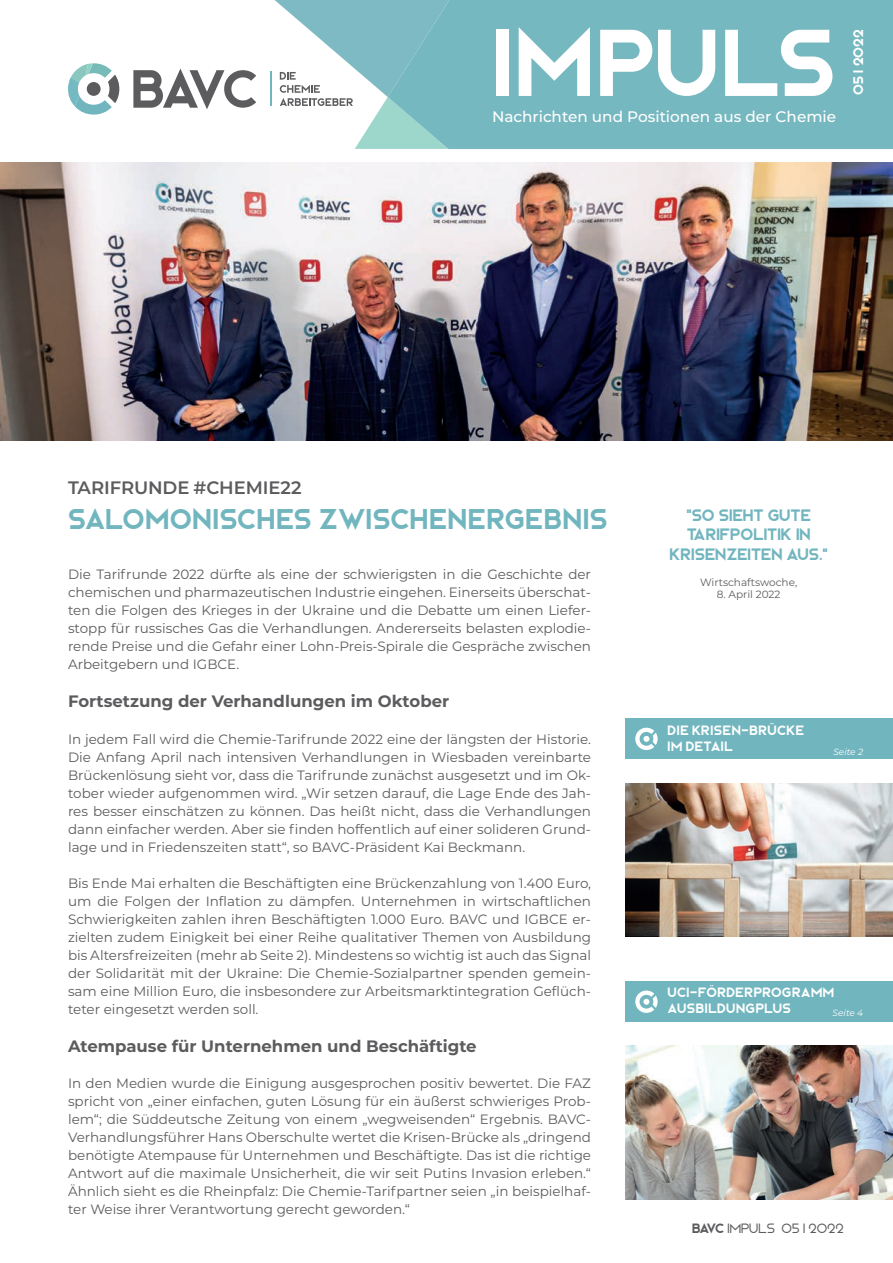
<style>
.page{position:relative;width:893px;height:1263px;background:#fff}
.page>*{position:absolute;margin:0;border:0;box-sizing:border-box;transform-origin:0 0}
.t1{font:94.5px "Bjorn";letter-spacing:.025em;color:#fff}
.t2{font:28.5px "Bjorn";letter-spacing:.02em;color:#71b5be}
.t3{font:600 18px "Montserrat";letter-spacing:-.005em;color:#5c5c5f}
.t4{font:700 16.5px "Montserrat";color:#5c5c5f}
.t5{font:16.5px/19.8px "Bjorn";color:#71b5be;text-align:center}
.t6{font:500 15.3px "Montserrat";color:#fff}
.t7{font:13.95px "Bjorn";color:#fff}
.t8{font:13.5px/18px "Montserrat";color:#5c5c5f;text-align:justify}
.t9{font:13.5px/16.2px "Bjorn";letter-spacing:.03em;color:#fff}
.t10{font:300 13.5px "Bjorn";color:#5c5c5f}
.t11{font:10.5px "Montserrat";color:#5c5c5f}
.t12{font:italic 9px "Montserrat";color:#fff}
.s1{font-weight:400}
</style>
<div class="page">
<svg style="left:133px;top:69px;width:123px;height:40px"></svg>
<hr style="left:270px;top:72px;width:1px;height:34px;background:#71b5be">
<svg style="left:68px;top:63px;width:51px;height:52px"></svg>
<svg style="left:275px;top:0;width:618px;height:149px;background:#86c0c6"></svg>
<div style="left:626px;top:719px;width:267px;height:40px;background:#71b5be"></div>
<div style="left:626px;top:981px;width:267px;height:41px;background:#71b5be"></div>
<img style="left:626px;top:783px;width:267px;height:153px">
<img style="left:626px;top:1046px;width:267px;height:153px">
<svg style="left:635px;top:728px;width:23px;height:22px"></svg>
<svg style="left:635px;top:990px;width:23px;height:23px"></svg>
<img style="left:0;top:163px;width:893px;height:278px">
<h1 class="t1" style="left:492px;top:7px;width:346px">IMPULS</h1>
<p class="t7" style="left:850px;top:95px;width:67px;rotate:-90deg">05 I 2022</p>
<p class="t6" style="left:492px;top:106px;width:346px">Nachrichten und Positionen aus der Chemie</p>
<h3 class="t3" style="left:68px;top:475px;width:235px">TARIFRUNDE #CHEMIE22</h3>
<h2 class="t2" style="left:68px;top:502px;width:541px">SALOMONISCHES ZWISCHENERGEBNIS</h2>
<p class="t8" style="left:68px;top:564px;width:524px">Die Tarifrunde 2022 dürfte als eine der schwierigsten in die Geschichte der chemischen und pharmazeutischen Industrie eingehen. Einerseits überschat&shy;ten die Folgen des Krieges in der Ukraine und die Debatte um einen Liefer&shy;stopp für russisches Gas die Verhandlungen. Andererseits belasten explodie&shy;rende Preise und die Gefahr einer Lohn-Preis-Spirale die Gespräche zwischen Arbeitgebern und IGBCE.</p>
<p class="t4" style="left:68px;top:689px;width:383px">Fortsetzung der Verhandlungen im Oktober</p>
<p class="t8" style="left:68px;top:730px;width:525px">In jedem Fall wird die Chemie-Tarifrunde 2022 eine der längsten der Historie.<br>Die Anfang April nach intensiven Verhandlungen in Wiesbaden vereinbarte Brückenlösung sieht vor, dass die Tarifrunde zunächst ausgesetzt und im Ok&shy;tober wieder aufgenommen wird. „Wir setzen darauf, die Lage Ende des Jah&shy;res besser einschätzen zu können. Das heißt nicht, dass die Verhandlungen dann einfacher werden. Aber sie finden hoffentlich auf einer solideren Grund&shy;lage und in Friedenszeiten statt“, so BAVC-Präsident Kai Beckmann.</p>
<p class="t8" style="left:68px;top:874px;width:525px">Bis Ende Mai erhalten die Beschäftigten eine Brückenzahlung von 1.400 Euro, um die Folgen der Inflation zu dämpfen. Unternehmen in wirtschaftlichen Schwierigkeiten zahlen ihren Beschäftigten 1.000 Euro. BAVC und IGBCE er&shy;zielten zudem Einigkeit bei einer Reihe qualitativer Themen von Ausbildung bis Altersfreizeiten (mehr ab Seite 2). Mindestens so wichtig ist auch das Signal der Solidarität mit der Ukraine: Die Chemie-Sozialpartner spenden gemein&shy;sam eine Million Euro, die insbesondere zur Arbeitsmarktintegration Geflüch&shy;teter eingesetzt werden soll.</p>
<p class="t4" style="left:68px;top:1034px;width:410px">Atempause für Unternehmen und Beschäftigte</p>
<p class="t8" style="left:68px;top:1074px;width:525px">In den Medien wurde die Einigung ausgesprochen positiv bewertet. Die FAZ spricht von „einer einfachen, guten Lösung für ein äußerst schwieriges Prob&shy;lem“; die Süddeutsche Zeitung von einem „wegweisenden“ Ergebnis. BAVC-Verhandlungsführer Hans Oberschulte wertet die Krisen-Brücke als „dringend benötigte Atempause für Unternehmen und Beschäftigte. Das ist die richtige Antwort auf die maximale Unsicherheit, die wir seit Putins Invasion erleben.“ Ähnlich sieht es die Rheinpfalz: Die Chemie-Tarifpartner seien „in beispielhaf&shy;ter Weise ihrer Verantwortung gerecht geworden.“</p>
<p class="t5" style="left:669px;top:505px;width:160px">"SO SIEHT GUTE<br>TARIFPOLITIK IN<br>KRISENZEITEN AUS.“</p>
<p class="t11" style="left:700px;top:575px;width:99px">Wirtschaftswoche,</p>
<p class="t11" style="left:717px;top:587px;width:65px">8. April 2022</p>
<p class="t9" style="left:668px;top:722px;width:138px">DIE KRISEN-BRÜCKE<br>IM DETAIL</p>
<p class="t12" style="left:833px;top:745px;width:31px">Seite 2</p>
<p class="t9" style="left:668px;top:984px;width:168px">UCI-FÖRDERPROGRAMM<br>AUSBILDUNGPLUS</p>
<p class="t12" style="left:833px;top:1007px;width:32px">Seite 4</p>
<p class="t10" style="left:692px;top:1220px;width:153px"><span class="s1">BAVC</span> IMPULS 05 I 2022</p>
</div>
